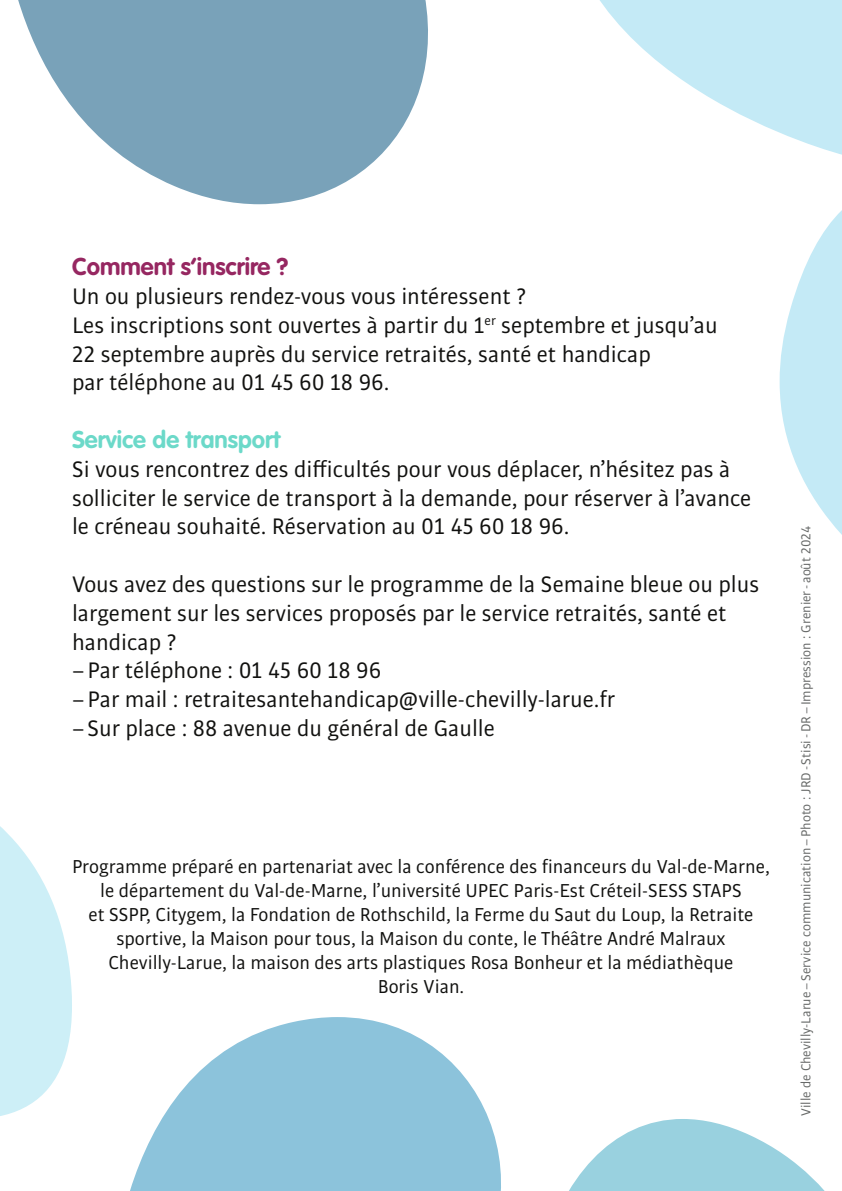
<style>
.page{position:relative;width:842px;height:1191px;background:#fff}
.page>*{position:absolute;margin:0;border:0;box-sizing:border-box;transform-origin:0 0}
.t1{font:24px/28.8px "Bulo";color:#11110f}
.t2{font:700 24px "VAG Rounded Std";color:#962761}
.t3{font:700 24px "VAG Rounded Std";color:#6cd9c9}
.t4{font:20px/24px "Bulo";color:#11110f;text-align:center}
.t5{font:14px "Bulo";color:#676968}
</style>
<div class="page">
<svg style="left:130px;top:1017px;width:359px;height:174px;fill:#8cc3db"></svg>
<svg style="left:482px;top:1119px;width:343px;height:72px"></svg>
<svg style="left:0;top:826px;width:72px;height:290px"></svg>
<svg style="left:780px;top:210px;width:62px;height:325px"></svg>
<svg style="left:18px;top:0;width:410px;height:204px;fill:#79a2b9"></svg>
<svg style="left:599px;top:0;width:243px;height:155px;fill:#c4eaf6"></svg>
<p class="t2" style="left:72px;top:252px;width:218px">Comment s’inscrire ?</p>
<p class="t1" style="left:72px;top:281px;width:457px">Un ou plusieurs rendez-vous vous intéressent ?</p>
<p class="t1" style="left:72px;top:310px;width:647px">Les inscriptions sont ouvertes à partir du 1<sup>er</sup> septembre et jusqu’au<br>22 septembre auprès du service retraités, santé et handicap<br>par téléphone au 01 45 60 18 96.</p>
<p class="t3" style="left:72px;top:425px;width:210px">Service de transport</p>
<p class="t1" style="left:72px;top:454px;width:681px">Si vous rencontrez des difficultés pour vous déplacer, n’hésitez pas à solliciter le service de transport à la demande, pour réserver à l’avance le créneau souhaité. Réservation au 01 45 60 18 96.</p>
<p class="t1" style="left:72px;top:569px;width:689px">Vous avez des questions sur le programme de la Semaine bleue ou plus largement sur les services proposés par le service retraités, santé et handicap ?</p>
<p class="t1" style="left:72px;top:656px;width:311px">–Par téléphone : 01 45 60 18 96</p>
<p class="t1" style="left:72px;top:684px;width:545px">–Par mail : retraitesantehandicap@ville-chevilly-larue.fr</p>
<p class="t1" style="left:72px;top:713px;width:424px">–Sur place : 88 avenue du général de Gaulle</p>
<p class="t4" style="left:72px;top:853px;width:699px">Programme préparé en partenariat avec la conférence des financeurs du Val-de-Marne, le département du Val-de-Marne, l’université UPEC Paris-Est Créteil-SESS STAPS<br>et SSPP, Citygem, la Fondation de Rothschild, la Ferme du Saut du Loup, la Retraite sportive, la Maison pour tous, la Maison du conte, le Théâtre André Malraux Chevilly-Larue, la maison des arts plastiques Rosa Bonheur et la médiathèque<br>Boris Vian.</p>
<p class="t5" style="left:797px;top:1116px;width:591px;rotate:-90deg">Ville de Chevilly-Larue–Service communication–Photo : JRD- Stisi-DR–Impression : Grenier- août 2024</p>
</div>
